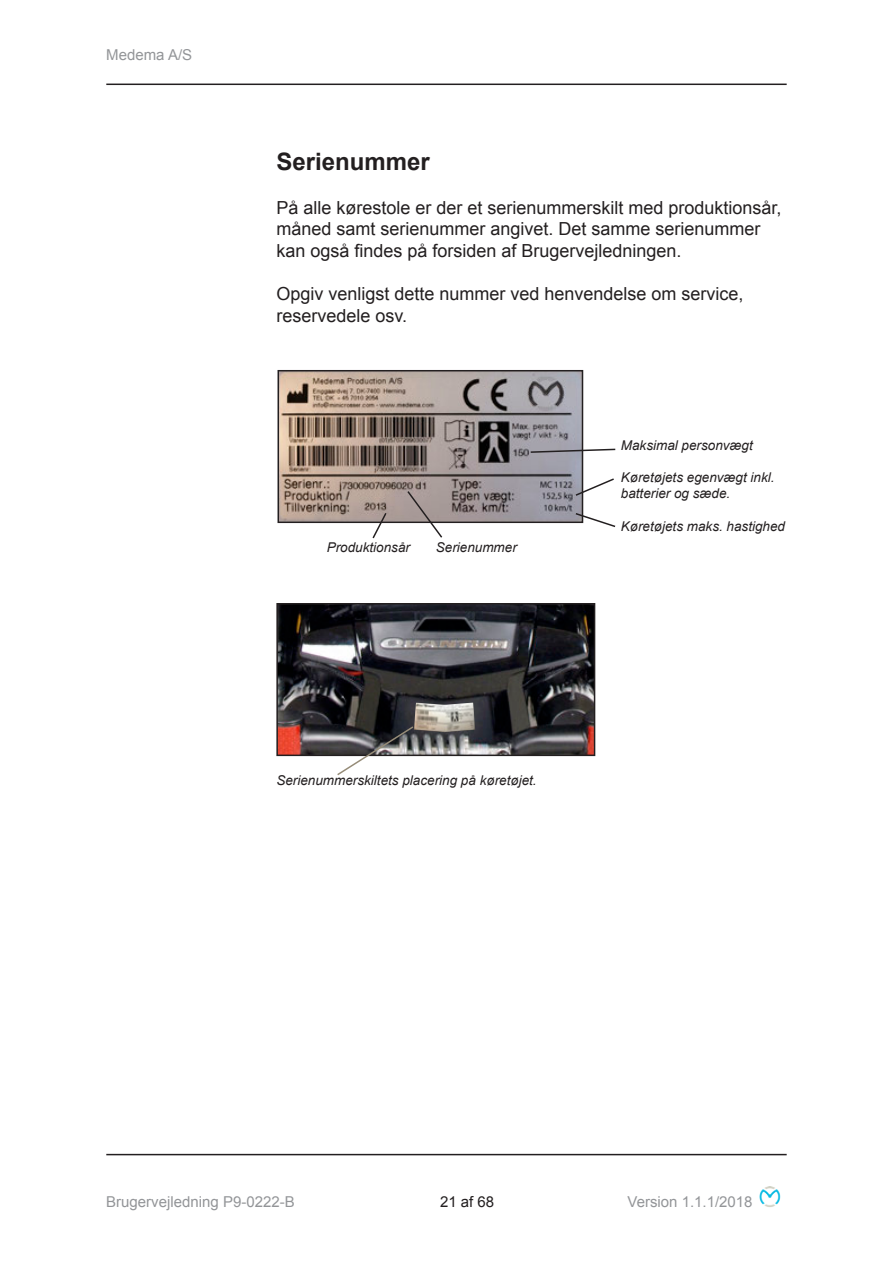
<style>
.page{position:relative;width:893px;height:1263px;background:#fff}
.page>*{position:absolute;margin:0;border:0;box-sizing:border-box;transform-origin:0 0}
.Overskrift{font:700 24px "Arial";color:#231f20}
.Brødtekst{font:18px/21.6px "Arial";color:#231f20}
.t1{font:15px "Arial";color:#939598}
.t2{font:15px "Arial";color:#231f20}
.Billedtekst{font:italic 13.5px "Arial";color:#231f20}
</style>
<div class="page">
<hr style="left:106px;top:84px;width:681px;height:1px;background:#231f20">
<hr style="left:106px;top:1154px;width:681px;height:1px;background:#231f20">
<img style="left:759px;top:1186px;width:22px;height:21px">
<img style="left:280px;top:373px;width:300px;height:147px">
<div style="left:277px;top:370px;width:306px;height:153px;border:2px solid #231f20"></div>
<img style="left:279px;top:606px;width:313px;height:147px">
<div style="left:276px;top:603px;width:319px;height:153px;border:2px solid #231f20"></div>
<img style="left:414px;top:702px;width:28px;height:30px">
<svg style="left:371px;top:511px;width:17px;height:28px"></svg>
<img style="left:442px;top:702px;width:33px;height:30px">
<svg style="left:336px;top:725px;width:79px;height:51px"></svg>
<svg style="left:406px;top:489px;width:38px;height:49px"></svg>
<svg style="left:529px;top:448px;width:87px;height:6px"></svg>
<svg style="left:574px;top:477px;width:40px;height:20px"></svg>
<svg style="left:574px;top:512px;width:42px;height:16px"></svg>
<p class="t1" style="left:106px;top:44px;width:87px">Medema A/S</p>
<p class="Overskrift" style="left:276px;top:146px;width:155px">Serienummer</p>
<p class="Brødtekst" style="left:276px;top:197px;width:507px">På alle kørestole er der et serienummerskilt med produktionsår, måned samt serienummer angivet. Det samme serienummer kan også findes på forsiden af Brugervejledningen.</p>
<p class="Brødtekst" style="left:276px;top:283px;width:469px">Opgiv venligst dette nummer ved henvendelse om service, reservedele osv.</p>
<p class="Billedtekst" style="left:327px;top:538px;width:85px">Produktionsår</p>
<p class="Billedtekst" style="left:436px;top:538px;width:83px">Serienummer</p>
<p class="Billedtekst" style="left:621px;top:436px;width:134px">Maksimal personvægt</p>
<p class="Billedtekst" style="left:621px;top:469px;width:155px">Køretøjets egenvægt inkl.</p>
<p class="Billedtekst" style="left:621px;top:485px;width:111px">batterier og sæde.</p>
<p class="Billedtekst" style="left:621px;top:517px;width:166px">Køretøjets maks. hastighed</p>
<p class="Billedtekst" style="left:276px;top:771px;width:262px">Serienummerskiltets placering på køretøjet.</p>
<p class="t1" style="left:106px;top:1192px;width:190px">Brugervejledning P9-0222-B</p>
<p class="t2" style="left:440px;top:1192px;width:56px">21 af 68</p>
<p class="t1" style="left:628px;top:1192px;width:127px">Version 1.1.1/2018</p>
</div>
